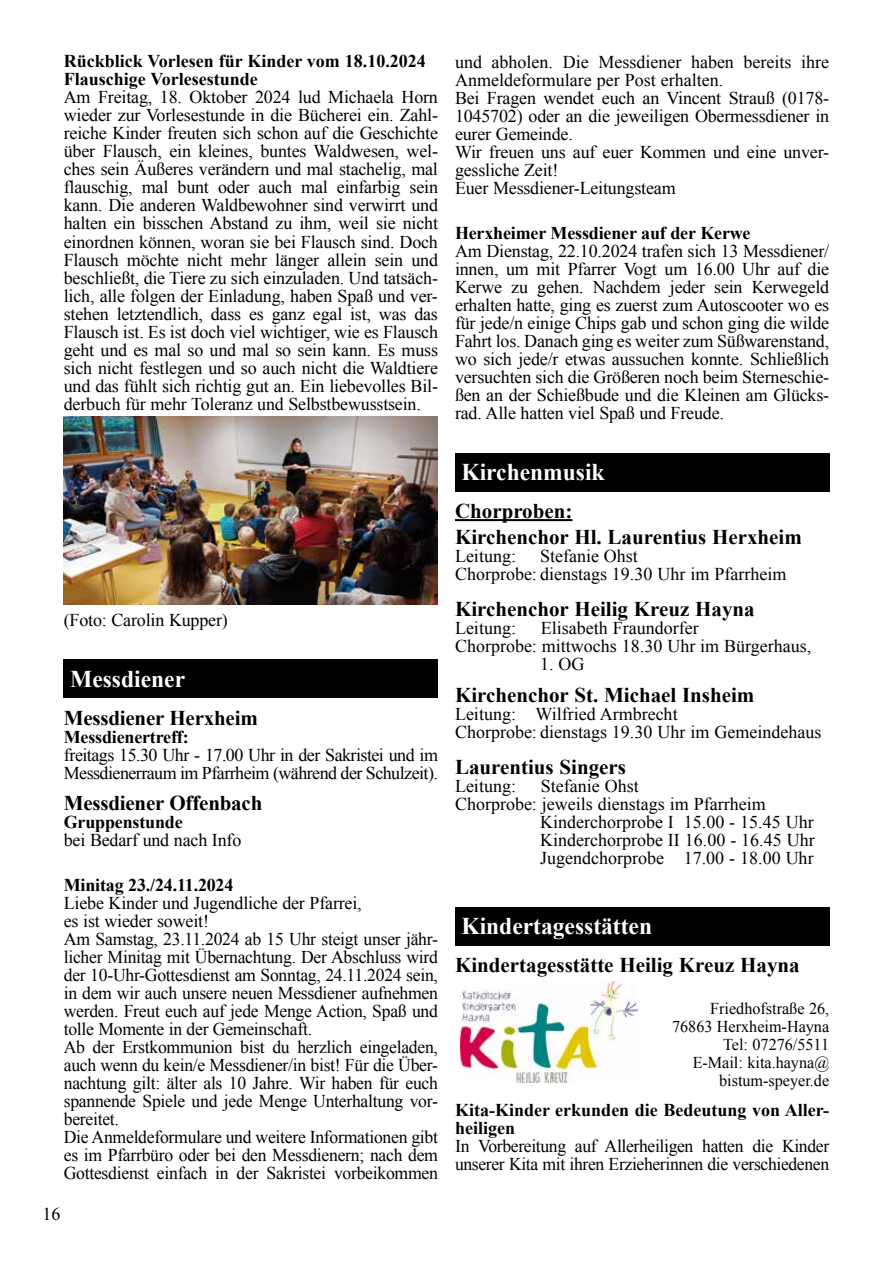
<style>
.page{position:relative;width:893px;height:1263px;background:#fff}
.page>*{position:absolute;margin:0;border:0;box-sizing:border-box;transform-origin:0 0}
.t1{font:700 24px "Times New Roman";color:#fff}
.t2{font:700 21px/26.5px "Times New Roman";color:#000}
.t3{font:18px/18px "Times New Roman";letter-spacing:-.01em;color:#000}
.t4{font:700 18px/18px "Times New Roman";color:#000}
.t5{font:18px/18px "Times New Roman";letter-spacing:-.03em;color:#000}
.t6{font:16.5px/18px "Times New Roman";color:#000;text-align:right}
</style>
<div class="page">
<img style="left:64px;top:417px;width:374px;height:187px">
<div style="left:64px;top:660px;width:374px;height:38px;background:#000"></div>
<hr style="left:455px;top:519px;width:117px;height:2px;background:#000">
<div style="left:455px;top:453px;width:374px;height:38px;background:#000"></div>
<div style="left:455px;top:907px;width:374px;height:38px;background:#000"></div>
<img style="left:461px;top:982px;width:176px;height:101px">
<p class="t4" style="left:64px;top:52px;width:364px">Rückblick Vorlesen für Kinder vom 18.10.2024<br>Flauschige Vorlesestunde</p>
<p class="t3" style="left:64px;top:88px;width:376px;text-align:justify">Am Freitag, 18. Oktober 2024 lud Michaela Horn wieder zur Vorlesestunde in die Bücherei ein. Zahl&shy;reiche Kinder freuten sich schon auf die Geschichte über Flausch, ein kleines, buntes Waldwesen, wel&shy;ches sein Äußeres verändern und mal stachelig, mal flauschig, mal bunt oder auch mal einfarbig sein kann. Die anderen Waldbewohner sind verwirrt und halten ein bisschen Abstand zu ihm, weil sie nicht einordnen können, woran sie bei Flausch sind. Doch Flausch möchte nicht mehr länger allein sein und beschließt, die Tiere zu sich einzuladen. Und tatsäch&shy;lich, alle folgen der Einladung, haben Spaß und ver&shy;stehen letztendlich, dass es ganz egal ist, was das Flausch ist. Es ist doch viel wichtiger, wie es Flausch geht und es mal so und mal so sein kann. Es muss sich nicht festlegen und so auch nicht die Waldtiere und das fühlt sich richtig gut an. Ein liebevolles Bil&shy;derbuch für mehr Toleranz und Selbstbewusstsein.</p>
<p class="t3" style="left:64px;top:610px;width:166px">(Foto: Carolin Kupper)</p>
<h1 class="t1" style="left:70px;top:662px;width:116px">Messdiener</h1>
<p class="t2" style="left:64px;top:704px;width:196px">Messdiener Herxheim</p>
<p class="t4" style="left:64px;top:727px;width:126px">Messdienertreff:</p>
<p class="t5" style="left:64px;top:745px;width:376px">freitags 15.30 Uhr - 17.00 Uhr in der Sakristei und im<br>Messdienerraum im Pfarrheim (während der Schulzeit).</p>
<p class="t2" style="left:64px;top:789px;width:200px">Messdiener Offenbach</p>
<p class="t4" style="left:64px;top:812px;width:120px">Gruppenstunde</p>
<p class="t3" style="left:64px;top:831px;width:179px">bei Bedarf und nach Info</p>
<p class="t4" style="left:64px;top:875px;width:171px">Minitag 23./24.11.2024</p>
<p class="t3" style="left:64px;top:894px;width:376px">Liebe Kinder und Jugendliche der Pfarrei,<br>es ist wieder soweit!<br>Am Samstag, 23.11.2024 ab 15 Uhr steigt unser jähr&shy;licher Minitag mit Übernachtung. Der Abschluss wird der 10-Uhr-Gottesdienst am Sonntag, 24.11.2024 sein, in dem wir auch unsere neuen Messdiener aufnehmen werden. Freut euch auf jede Menge Action, Spaß und tolle Momente in der Gemeinschaft.<br>Ab der Erstkommunion bist du herzlich eingeladen, auch wenn du kein/e Messdiener/in bist! Für die Über&shy;nachtung gilt: älter als 10 Jahre. Wir haben für euch spannende Spiele und jede Menge Unterhaltung vor&shy;bereitet.<br>Die Anmeldeformulare und weitere Informationen gibt es im Pfarrbüro oder bei den Messdienern; nach dem Gottesdienst einfach in der Sakristei vorbeikommen</p>
<p class="t3" style="left:43px;top:1205px;width:19px">16</p>
<p class="t3" style="left:455px;top:52px;width:376px">und abholen. Die Messdiener haben bereits ihre Anmeldeformulare per Post erhalten.<br>Bei Fragen wendet euch an Vincent Strauß (0178- 1045702) oder an die jeweiligen Obermessdiener in eurer Gemeinde.<br>Wir freuen uns auf euer Kommen und eine unver&shy;gessliche Zeit!<br>Euer Messdiener-Leitungsteam</p>
<p class="t4" style="left:455px;top:223px;width:297px">Herxheimer Messdiener auf der Kerwe</p>
<p class="t3" style="left:455px;top:241px;width:376px;text-align:justify">Am Dienstag, 22.10.2024 trafen sich 13 Messdiener/ innen, um mit Pfarrer Vogt um 16.00 Uhr auf die Kerwe zu gehen. Nachdem jeder sein Kerwegeld erhalten hatte, ging es zuerst zum Autoscooter wo es für jede/n einige Chips gab und schon ging die wilde Fahrt los. Danach ging es weiter zum Süßwarenstand, wo sich jede/r etwas aussuchen konnte. Schließlich versuchten sich die Größeren noch beim Sterneschie&shy;ßen an der Schießbude und die Kleinen am Glücks&shy;rad. Alle hatten viel Spaß und Freude.</p>
<h1 class="t1" style="left:461px;top:456px;width:145px">Kirchenmusik</h1>
<p class="t2" style="left:455px;top:497px;width:348px">Chorproben:<br>Kirchenchor Hl. Laurentius Herxheim</p>
<p class="t3" style="left:455px;top:547px;width:63px">Leitung:</p>
<p class="t3" style="left:455px;top:547px;width:333px;text-indent:85px">Stefanie Ohst<br>Chorprobe: dienstags 19.30 Uhr im Pfarrheim</p>
<p class="t2" style="left:455px;top:595px;width:301px">Kirchenchor Heilig Kreuz Hayna</p>
<p class="t3" style="left:455px;top:619px;width:63px">Leitung:</p>
<p class="t3" style="left:455px;top:619px;width:358px;text-indent:86px">Elisabeth Fraundorfer<br>Chorprobe: mittwochs 18.30 Uhr im Bürgerhaus,</p>
<p class="t3" style="left:540px;top:655px;width:46px">1. OG</p>
<p class="t2" style="left:455px;top:681px;width:301px">Kirchenchor St. Michael Insheim</p>
<p class="t3" style="left:455px;top:704px;width:368px">Leitung: Wilfried Armbrecht<br>Chorprobe: dienstags 19.30 Uhr im Gemeindehaus</p>
<p class="t2" style="left:455px;top:753px;width:173px">Laurentius Singers</p>
<p class="t3" style="left:455px;top:776px;width:63px">Leitung:</p>
<p class="t3" style="left:541px;top:776px;width:99px">Stefanie Ohst</p>
<p class="t3" style="left:455px;top:794px;width:312px">Chorprobe: jeweils dienstags im Pfarrheim</p>
<p class="t3" style="left:540px;top:812px;width:275px">Kinderchorprobe I 15.00 - 15.45 Uhr</p>
<p class="t3" style="left:540px;top:830px;width:276px">Kinderchorprobe II 16.00 - 16.45 Uhr</p>
<p class="t3" style="left:540px;top:848px;width:275px">Jugendchorprobe 17.00 - 18.00 Uhr</p>
<h1 class="t1" style="left:461px;top:910px;width:192px">Kindertagesstätten</h1>
<p class="t2" style="left:455px;top:951px;width:346px">Kindertagesstätte Heilig Kreuz Hayna</p>
<p class="t6" style="left:672px;top:999px;width:159px">Friedhofstraße 26,<br>76863 Herxheim-Hayna<br>Tel: 07276/5511<br>E-Mail: kita.hayna@ bistum-speyer.de</p>
<p class="t4" style="left:455px;top:1100px;width:376px">Kita-Kinder erkunden die Bedeutung von Aller&shy;heiligen</p>
<p class="t3" style="left:455px;top:1136px;width:376px">In Vorbereitung auf Allerheiligen hatten die Kinder unserer Kita mit ihren Erzieherinnen die verschiedenen</p>
</div>
